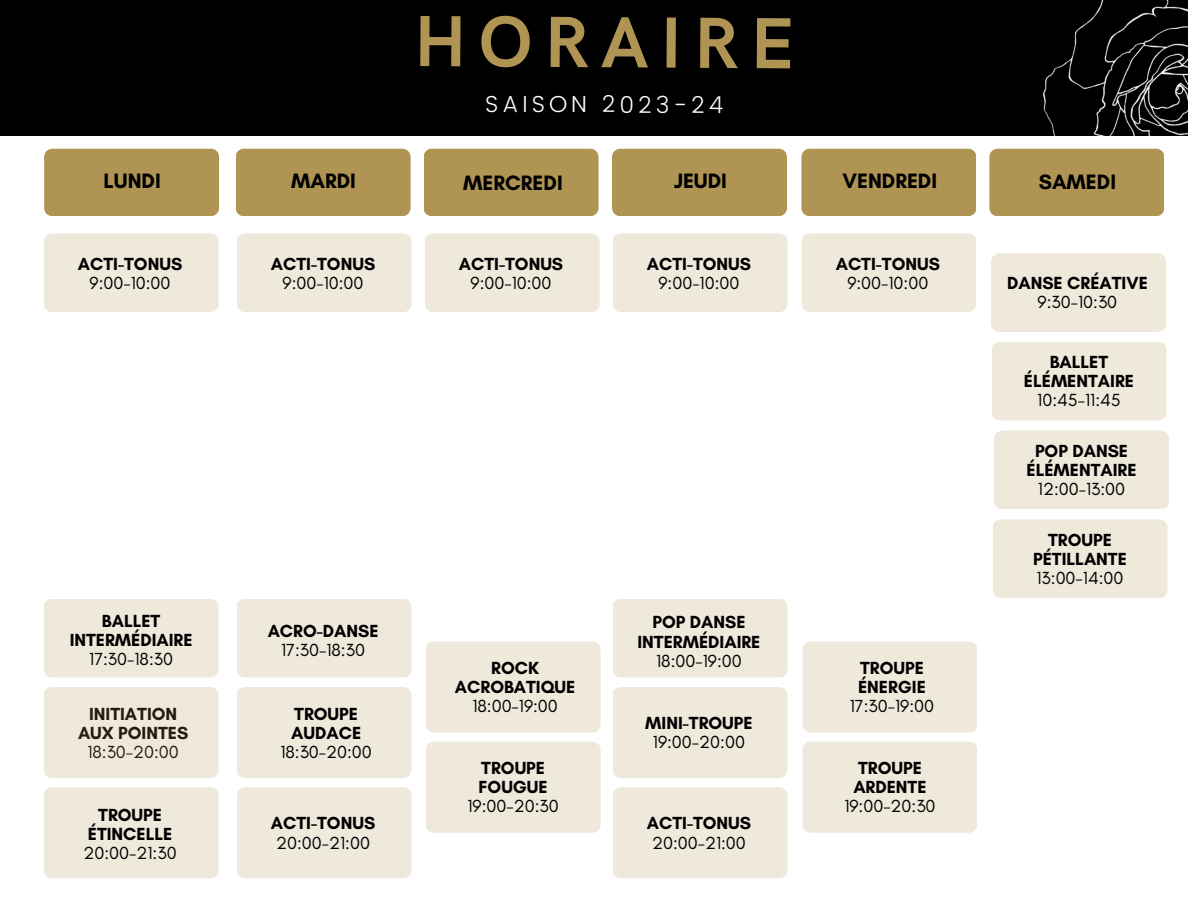
<style>
.page{position:relative;width:1188px;height:918px;background:#fff}
.page>*{position:absolute;margin:0;border:0;box-sizing:border-box;transform-origin:0 0}
.t1{font:700 72.6px "HK Grotesk";letter-spacing:.155em;color:#af9453}
.t2{font:300 23.25px "Poppins";letter-spacing:.165em;color:#fff}
.t3{font:700 21.15px "Glacial Indifference";color:#000}
.t4{font:700 17.85px/19.2px "Glacial Indifference";color:#000;text-align:center}
.t5{font:17.85px "Glacial Indifference";color:#000}
</style>
<div class="page">
<div style="left:0;top:0;width:1188px;height:136px;background:#000"></div>
<img style="left:1043px;top:0;width:145px;height:136px">
<div style="left:989px;top:149px;width:175px;height:67px;background:#af9453;border-radius:8px"></div>
<div style="left:801px;top:149px;width:175px;height:67px;background:#af9453;border-radius:8px"></div>
<div style="left:612px;top:149px;width:175px;height:67px;background:#af9453;border-radius:8px"></div>
<div style="left:424px;top:149px;width:175px;height:67px;background:#af9453;border-radius:8px"></div>
<div style="left:236px;top:149px;width:175px;height:67px;background:#af9453;border-radius:8px"></div>
<div style="left:44px;top:149px;width:175px;height:67px;background:#af9453;border-radius:8px"></div>
<div style="left:44px;top:233px;width:175px;height:79px;background:#efe9dc;border-radius:8px"></div>
<div style="left:44px;top:599px;width:175px;height:78px;background:#efe9dc;border-radius:8px"></div>
<div style="left:44px;top:787px;width:175px;height:91px;background:#efe9dc;border-radius:8px"></div>
<div style="left:44px;top:687px;width:175px;height:91px;background:#efe9dc;border-radius:8px"></div>
<div style="left:237px;top:233px;width:175px;height:79px;background:#efe9dc;border-radius:8px"></div>
<div style="left:237px;top:599px;width:175px;height:78px;background:#efe9dc;border-radius:8px"></div>
<div style="left:237px;top:687px;width:175px;height:91px;background:#efe9dc;border-radius:8px"></div>
<div style="left:237px;top:787px;width:175px;height:91px;background:#efe9dc;border-radius:8px"></div>
<div style="left:425px;top:233px;width:175px;height:79px;background:#efe9dc;border-radius:8px"></div>
<div style="left:426px;top:641px;width:175px;height:92px;background:#efe9dc;border-radius:8px"></div>
<div style="left:426px;top:742px;width:175px;height:91px;background:#efe9dc;border-radius:8px"></div>
<div style="left:613px;top:233px;width:175px;height:79px;background:#efe9dc;border-radius:8px"></div>
<div style="left:613px;top:599px;width:175px;height:78px;background:#efe9dc;border-radius:8px"></div>
<div style="left:613px;top:687px;width:175px;height:91px;background:#efe9dc;border-radius:8px"></div>
<div style="left:613px;top:787px;width:175px;height:91px;background:#efe9dc;border-radius:8px"></div>
<div style="left:801px;top:233px;width:175px;height:79px;background:#efe9dc;border-radius:8px"></div>
<div style="left:802px;top:641px;width:175px;height:92px;background:#efe9dc;border-radius:8px"></div>
<div style="left:802px;top:742px;width:175px;height:91px;background:#efe9dc;border-radius:8px"></div>
<div style="left:991px;top:253px;width:175px;height:79px;background:#efe9dc;border-radius:8px"></div>
<div style="left:992px;top:342px;width:174px;height:78px;background:#efe9dc;border-radius:8px"></div>
<div style="left:994px;top:431px;width:175px;height:78px;background:#efe9dc;border-radius:8px"></div>
<div style="left:993px;top:519px;width:175px;height:79px;background:#efe9dc;border-radius:8px"></div>
<p class="t1" style="left:414px;top:2px;width:383px">HORAIRE</p>
<p class="t2" style="left:485px;top:91px;width:240px">SAISON 2023-24</p>
<p class="t3" style="left:104px;top:168px;width:59px">LUNDI</p>
<p class="t3" style="left:291px;top:168px;width:66px">MARDI</p>
<p class="t3" style="left:463px;top:169px;width:101px">MERCREDI</p>
<p class="t3" style="left:674px;top:168px;width:54px">JEUDI</p>
<p class="t3" style="left:843px;top:168px;width:96px">VENDREDI</p>
<p class="t3" style="left:1039px;top:169px;width:79px">SAMEDI</p>
<p class="t4" style="left:78px;top:254px;width:106px">ACTI-TONUS</p>
<p class="t5" style="left:90px;top:272px;width:83px">9:00-10:00</p>
<p class="t4" style="left:271px;top:254px;width:106px">ACTI-TONUS</p>
<p class="t5" style="left:283px;top:272px;width:83px">9:00-10:00</p>
<p class="t4" style="left:70px;top:611px;width:124px">BALLET<br>INTERMÉDIAIRE</p>
<p class="t5" style="left:89px;top:648px;width:85px">17:30-18:30</p>
<p class="t4" style="left:89px;top:704px;width:90px">INITIATION</p>
<p class="t4" style="left:78px;top:723px;width:112px">AUX POINTES</p>
<p class="t5" style="left:87px;top:741px;width:93px">18:30-20:00</p>
<p class="t4" style="left:98px;top:805px;width:65px">TROUPE</p>
<p class="t4" style="left:88px;top:824px;width:86px">ÉTINCELLE</p>
<p class="t5" style="left:84px;top:842px;width:95px">20:00-21:30</p>
<p class="t4" style="left:268px;top:621px;width:112px">ACRO-DANSE</p>
<p class="t5" style="left:281px;top:639px;width:85px">17:30-18:30</p>
<p class="t4" style="left:294px;top:704px;width:65px">TROUPE</p>
<p class="t4" style="left:291px;top:723px;width:71px">AUDACE</p>
<p class="t5" style="left:280px;top:741px;width:93px">18:30-20:00</p>
<p class="t4" style="left:271px;top:814px;width:106px">ACTI-TONUS</p>
<p class="t5" style="left:276px;top:832px;width:95px">20:00-21:00</p>
<p class="t4" style="left:459px;top:254px;width:106px">ACTI-TONUS</p>
<p class="t5" style="left:471px;top:272px;width:83px">9:00-10:00</p>
<p class="t4" style="left:647px;top:254px;width:106px">ACTI-TONUS</p>
<p class="t5" style="left:658px;top:272px;width:83px">9:00-10:00</p>
<p class="t4" style="left:491px;top:658px;width:49px">ROCK</p>
<p class="t4" style="left:455px;top:677px;width:122px">ACROBATIQUE</p>
<p class="t5" style="left:472px;top:695px;width:87px">18:00-19:00</p>
<p class="t4" style="left:481px;top:758px;width:65px">TROUPE</p>
<p class="t4" style="left:479px;top:778px;width:71px">FOUGUE</p>
<p class="t5" style="left:468px;top:796px;width:93px">19:00-20:30</p>
<p class="t4" style="left:652px;top:613px;width:95px">POP DANSE</p>
<p class="t4" style="left:638px;top:632px;width:124px">INTERMÉDIAIRE</p>
<p class="t5" style="left:656px;top:650px;width:87px">18:00-19:00</p>
<p class="t4" style="left:645px;top:713px;width:109px">MINI-TROUPE</p>
<p class="t5" style="left:653px;top:731px;width:94px">19:00-20:00</p>
<p class="t4" style="left:647px;top:814px;width:106px">ACTI-TONUS</p>
<p class="t5" style="left:652px;top:832px;width:95px">20:00-21:00</p>
<p class="t4" style="left:836px;top:254px;width:106px">ACTI-TONUS</p>
<p class="t5" style="left:847px;top:272px;width:83px">9:00-10:00</p>
<p class="t4" style="left:860px;top:658px;width:65px">TROUPE</p>
<p class="t4" style="left:858px;top:677px;width:69px">ÉNERGIE</p>
<p class="t5" style="left:850px;top:695px;width:86px">17:30-19:00</p>
<p class="t4" style="left:858px;top:758px;width:65px">TROUPE</p>
<p class="t4" style="left:853px;top:778px;width:75px">ARDENTE</p>
<p class="t5" style="left:844px;top:796px;width:93px">19:00-20:30</p>
<p class="t4" style="left:1007px;top:273px;width:142px">DANSE CRÉATIVE</p>
<p class="t5" style="left:1038px;top:291px;width:81px">9:30-10:30</p>
<p class="t4" style="left:1050px;top:352px;width:60px">BALLET</p>
<p class="t4" style="left:1024px;top:371px;width:112px">ÉLÉMENTAIRE</p>
<p class="t5" style="left:1037px;top:389px;width:85px">10:45-11:45</p>
<p class="t4" style="left:1035px;top:441px;width:95px">POP DANSE</p>
<p class="t4" style="left:1027px;top:460px;width:112px">ÉLÉMENTAIRE</p>
<p class="t5" style="left:1038px;top:478px;width:89px">12:00-13:00</p>
<p class="t4" style="left:1048px;top:530px;width:65px">TROUPE</p>
<p class="t4" style="left:1033px;top:549px;width:95px">PÉTILLANTE</p>
<p class="t5" style="left:1037px;top:567px;width:89px">13:00-14:00</p>
</div>
